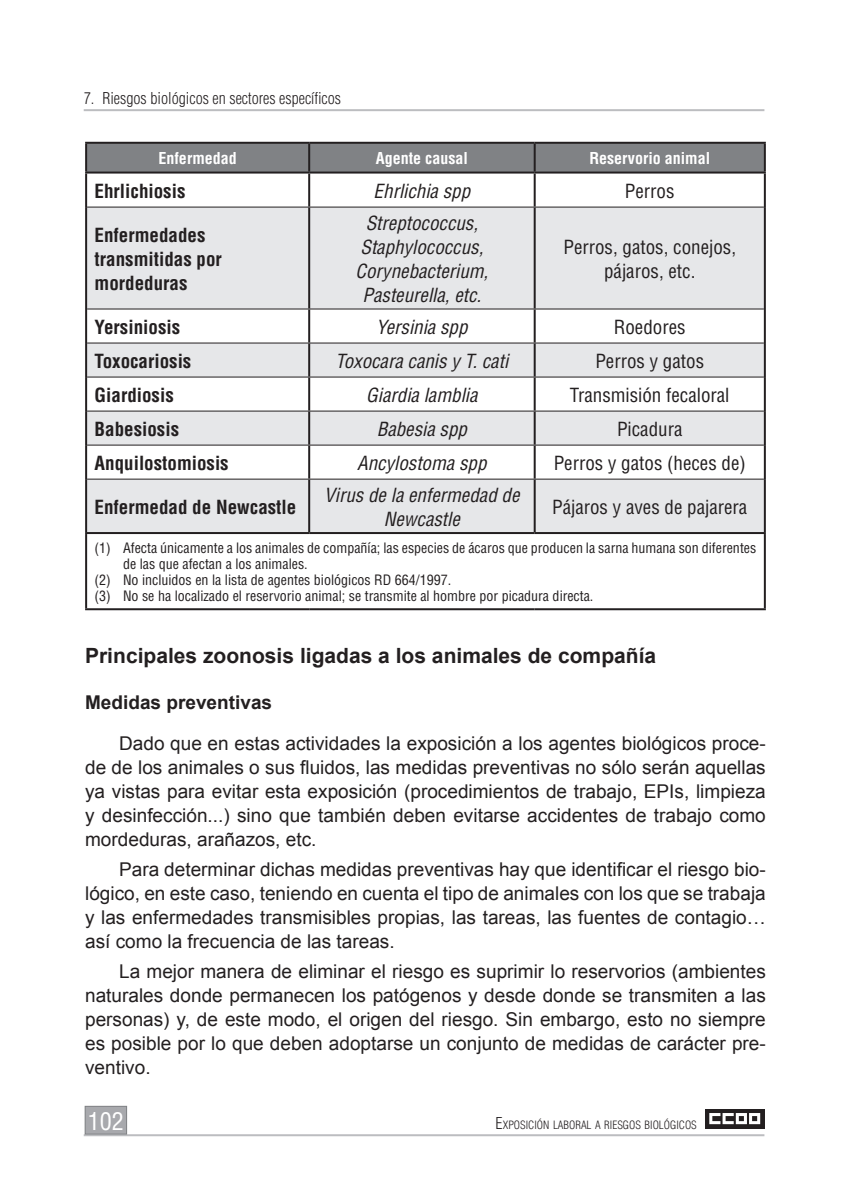
<style>
.page{position:relative;width:851px;height:1191px;background:#fff}
.page>*{position:absolute;margin:0;border:0;box-sizing:border-box;transform-origin:0 0}
.t1{font:condensed 24px "Helvetica";color:#fff}
.t2{font:700 21px "Arial";color:#231f20}
.t3{font:19px/24px "Arial";color:#231f20;text-align:justify}
.t4{font:italic condensed 19px/24px "Helvetica";color:#231f20;text-align:center}
.t5{font:condensed 19px/24px "Helvetica";color:#231f20;text-align:center}
.t6{font:700 condensed 19px/24px "Helvetica";color:#231f20}
.t7{font:700 19px "Arial";color:#231f20}
.t8{font:300 condensed 16px "Helvetica";color:#231f20}
.t9{font:700 condensed 16px "Helvetica";color:#fff}
.t10{font:condensed 14px "Helvetica";color:#231f20}
.t11{font:300 condensed 11.2px "Helvetica";color:#231f20}
.s1{font-size:16px}
</style>
<div class="page">
<hr style="left:84px;top:1134px;width:680px;height:2px;background:#bcbdc0">
<div style="left:704px;top:1108px;width:60px;height:20px;background:#231f20"></div>
<svg style="left:709px;top:1113px;width:51px;height:11px"></svg>
<hr style="left:84px;top:109px;width:680px;height:2px;background:#bcbdc0">
<div style="left:85px;top:1106px;width:42px;height:28px;background:#a8a9ad"></div>
<div style="left:85px;top:1106px;width:42px;height:28px;border:1px solid #808285"></div>
<div style="left:87px;top:144px;width:676px;height:28px;background:#808285"></div>
<svg style="left:87px;top:208px;width:676px;height:324px;fill:#e6e7e9"></svg>
<hr style="left:85px;top:142px;width:224px;height:2px;background:#231f20">
<hr style="left:85px;top:144px;width:2px;height:28px;background:#231f20">
<hr style="left:309px;top:142px;width:225px;height:2px;background:#231f20">
<hr style="left:308px;top:144px;width:2px;height:28px;background:#231f20">
<hr style="left:534px;top:142px;width:231px;height:2px;background:#231f20">
<hr style="left:533px;top:144px;width:2px;height:28px;background:#231f20">
<hr style="left:763px;top:144px;width:2px;height:28px;background:#231f20">
<hr style="left:85px;top:172px;width:224px;height:2px;background:#231f20">
<hr style="left:85px;top:174px;width:2px;height:33px;background:#231f20">
<hr style="left:309px;top:172px;width:225px;height:2px;background:#231f20">
<hr style="left:308px;top:174px;width:2px;height:33px;background:#231f20">
<hr style="left:534px;top:172px;width:231px;height:2px;background:#231f20">
<hr style="left:533px;top:174px;width:2px;height:33px;background:#231f20">
<hr style="left:763px;top:174px;width:2px;height:33px;background:#231f20">
<hr style="left:85px;top:207px;width:2px;height:102px;background:#231f20">
<hr style="left:308px;top:208px;width:2px;height:100px;background:#231f20">
<hr style="left:533px;top:208px;width:2px;height:100px;background:#231f20">
<hr style="left:763px;top:207px;width:2px;height:102px;background:#231f20">
<hr style="left:85px;top:309px;width:2px;height:34px;background:#231f20">
<hr style="left:308px;top:309px;width:2px;height:33px;background:#231f20">
<hr style="left:533px;top:309px;width:2px;height:33px;background:#231f20">
<hr style="left:763px;top:309px;width:2px;height:34px;background:#231f20">
<hr style="left:85px;top:343px;width:2px;height:34px;background:#231f20">
<hr style="left:308px;top:343px;width:2px;height:33px;background:#231f20">
<hr style="left:533px;top:343px;width:2px;height:33px;background:#231f20">
<hr style="left:763px;top:343px;width:2px;height:34px;background:#231f20">
<hr style="left:85px;top:377px;width:2px;height:34px;background:#231f20">
<hr style="left:308px;top:377px;width:2px;height:33px;background:#231f20">
<hr style="left:533px;top:377px;width:2px;height:33px;background:#231f20">
<hr style="left:763px;top:377px;width:2px;height:34px;background:#231f20">
<hr style="left:85px;top:411px;width:2px;height:34px;background:#231f20">
<hr style="left:308px;top:411px;width:2px;height:34px;background:#231f20">
<hr style="left:533px;top:411px;width:2px;height:34px;background:#231f20">
<hr style="left:763px;top:411px;width:2px;height:34px;background:#231f20">
<hr style="left:85px;top:445px;width:2px;height:34px;background:#231f20">
<hr style="left:308px;top:446px;width:2px;height:33px;background:#231f20">
<hr style="left:533px;top:446px;width:2px;height:33px;background:#231f20">
<hr style="left:763px;top:445px;width:2px;height:34px;background:#231f20">
<hr style="left:85px;top:479px;width:2px;height:53px;background:#231f20">
<hr style="left:308px;top:480px;width:2px;height:52px;background:#231f20">
<hr style="left:533px;top:480px;width:2px;height:52px;background:#231f20">
<hr style="left:763px;top:479px;width:2px;height:53px;background:#231f20">
<hr style="left:85px;top:532px;width:224px;height:2px;background:#231f20">
<hr style="left:85px;top:534px;width:2px;height:74px;background:#231f20">
<hr style="left:309px;top:532px;width:225px;height:2px;background:#231f20">
<hr style="left:534px;top:532px;width:231px;height:2px;background:#231f20">
<hr style="left:763px;top:534px;width:2px;height:74px;background:#231f20">
<hr style="left:85px;top:608px;width:224px;height:2px;background:#231f20">
<hr style="left:309px;top:608px;width:225px;height:2px;background:#231f20">
<hr style="left:534px;top:608px;width:231px;height:2px;background:#231f20">
<hr style="left:87px;top:207px;width:222px;height:1px;background:#231f20">
<hr style="left:309px;top:207px;width:225px;height:1px;background:#231f20">
<hr style="left:534px;top:207px;width:229px;height:1px;background:#231f20">
<hr style="left:87px;top:308px;width:222px;height:1px;background:#231f20">
<hr style="left:309px;top:308px;width:225px;height:1px;background:#231f20">
<hr style="left:534px;top:308px;width:229px;height:1px;background:#231f20">
<hr style="left:87px;top:342px;width:222px;height:1px;background:#231f20">
<hr style="left:309px;top:342px;width:225px;height:1px;background:#231f20">
<hr style="left:534px;top:342px;width:229px;height:1px;background:#231f20">
<hr style="left:87px;top:376px;width:222px;height:1px;background:#231f20">
<hr style="left:309px;top:376px;width:225px;height:1px;background:#231f20">
<hr style="left:534px;top:376px;width:229px;height:1px;background:#231f20">
<hr style="left:87px;top:410px;width:222px;height:1px;background:#231f20">
<hr style="left:309px;top:410px;width:225px;height:1px;background:#231f20">
<hr style="left:534px;top:410px;width:229px;height:1px;background:#231f20">
<hr style="left:87px;top:445px;width:222px;height:1px;background:#231f20">
<hr style="left:309px;top:445px;width:225px;height:1px;background:#231f20">
<hr style="left:534px;top:445px;width:229px;height:1px;background:#231f20">
<hr style="left:87px;top:479px;width:222px;height:1px;background:#231f20">
<hr style="left:309px;top:479px;width:225px;height:1px;background:#231f20">
<hr style="left:534px;top:479px;width:229px;height:1px;background:#231f20">
<p class="t8" style="left:84px;top:88px;width:259px">7. Riesgos biológicos en sectores específicos</p>
<p class="t9" style="left:158px;top:148px;width:80px">Enfermedad</p>
<p class="t9" style="left:376px;top:148px;width:93px">Agente causal</p>
<p class="t9" style="left:589px;top:148px;width:122px">Reservorio animal</p>
<p class="t6" style="left:95px;top:179px;width:92px">Ehrlichiosis</p>
<p class="t4" style="left:373px;top:179px;width:98px">Ehrlichia spp</p>
<p class="t5" style="left:625px;top:179px;width:51px">Perros</p>
<p class="t6" style="left:95px;top:223px;width:129px">Enfermedades transmitidas por mordeduras</p>
<p class="t4" style="left:355px;top:211px;width:134px">Streptococcus,<br>Staphylococcus,<br>Corynebacterium,<br>Pasteurella, etc.</p>
<p class="t5" style="left:563px;top:235px;width:174px">Perros, gatos, conejos, pájaros, etc.</p>
<p class="t6" style="left:95px;top:314px;width:87px">Yersiniosis</p>
<p class="t4" style="left:376px;top:314px;width:93px">Yersinia spp</p>
<p class="t5" style="left:613px;top:314px;width:73px">Roedores</p>
<p class="t6" style="left:95px;top:348px;width:98px">Toxocariosis</p>
<p class="t4" style="left:335px;top:349px;width:174px">Toxocara canis y T. cati</p>
<p class="t5" style="left:595px;top:349px;width:110px">Perros y gatos</p>
<p class="t6" style="left:95px;top:383px;width:81px">Giardiosis</p>
<p class="t4" style="left:366px;top:383px;width:113px">Giardia lamblia</p>
<p class="t5" style="left:570px;top:383px;width:161px">Transmisión fecaloral</p>
<p class="t6" style="left:95px;top:417px;width:86px">Babesiosis</p>
<p class="t4" style="left:377px;top:417px;width:92px">Babesia spp</p>
<p class="t5" style="left:617px;top:417px;width:67px">Picadura</p>
<p class="t6" style="left:95px;top:451px;width:136px">Anquilostomiosis</p>
<p class="t4" style="left:357px;top:451px;width:131px">Ancylostoma spp</p>
<p class="t5" style="left:553px;top:451px;width:194px">Perros y gatos (heces de)</p>
<p class="t6" style="left:95px;top:494px;width:203px">Enfermedad de Newcastle</p>
<p class="t4" style="left:324px;top:482px;width:197px">Virus de la enfermedad de<br>Newcastle</p>
<p class="t5" style="left:552px;top:494px;width:197px">Pájaros y aves de pajarera</p>
<p class="t10" style="left:95px;top:539px;width:663px">(1) Afecta únicamente a los animales de compañía; las especies de ácaros que producen la sarna humana son diferentes</p>
<p class="t10" style="left:123px;top:555px;width:186px">de las que afectan a los animales.</p>
<p class="t10" style="left:95px;top:571px;width:358px">(2) No incluidos en la lista de agentes biológicos RD 664/1997.</p>
<p class="t10" style="left:95px;top:587px;width:500px">(3) No se ha localizado el reservorio animal; se transmite al hombre por picadura directa.</p>
<p class="t2" style="left:85px;top:641px;width:572px">Principales zoonosis ligadas a los animales de compañía</p>
<p class="t7" style="left:85px;top:690px;width:188px">Medidas preventivas</p>
<p class="t3" style="left:85px;top:732px;width:682px;text-indent:34px">Dado que en estas actividades la exposición a los agentes biológicos proce&shy;de de los animales o sus fluidos, las medidas preventivas no sólo serán aquellas ya vistas para evitar esta exposición (procedimientos de trabajo, EPIs, limpieza y desinfección...) sino que también deben evitarse accidentes de trabajo como mordeduras, arañazos, etc.</p>
<p class="t3" style="left:85px;top:857px;width:682px;text-indent:34px">Para determinar dichas medidas preventivas hay que identificar el riesgo bio&shy;lógico, en este caso, teniendo en cuenta el tipo de animales con los que se trabaja y las enfermedades transmisibles propias, las tareas, las fuentes de contagio… así como la frecuencia de las tareas.</p>
<p class="t3" style="left:85px;top:959px;width:682px;text-indent:34px">La mejor manera de eliminar el riesgo es suprimir lo reservorios (ambientes naturales donde permanecen los patógenos y desde donde se transmiten a las personas) y, de este modo, el origen del riesgo. Sin embargo, esto no siempre es posible por lo que deben adoptarse un conjunto de medidas de carácter pre&shy;ventivo.</p>
<p class="t1" style="left:88px;top:1106px;width:37px">102</p>
<p class="t11" style="left:495px;top:1117px;width:203px"><span class="s1">E</span>XPOSICIÓN LABORAL A RIESGOS BIOLÓGICOS</p>
</div>
